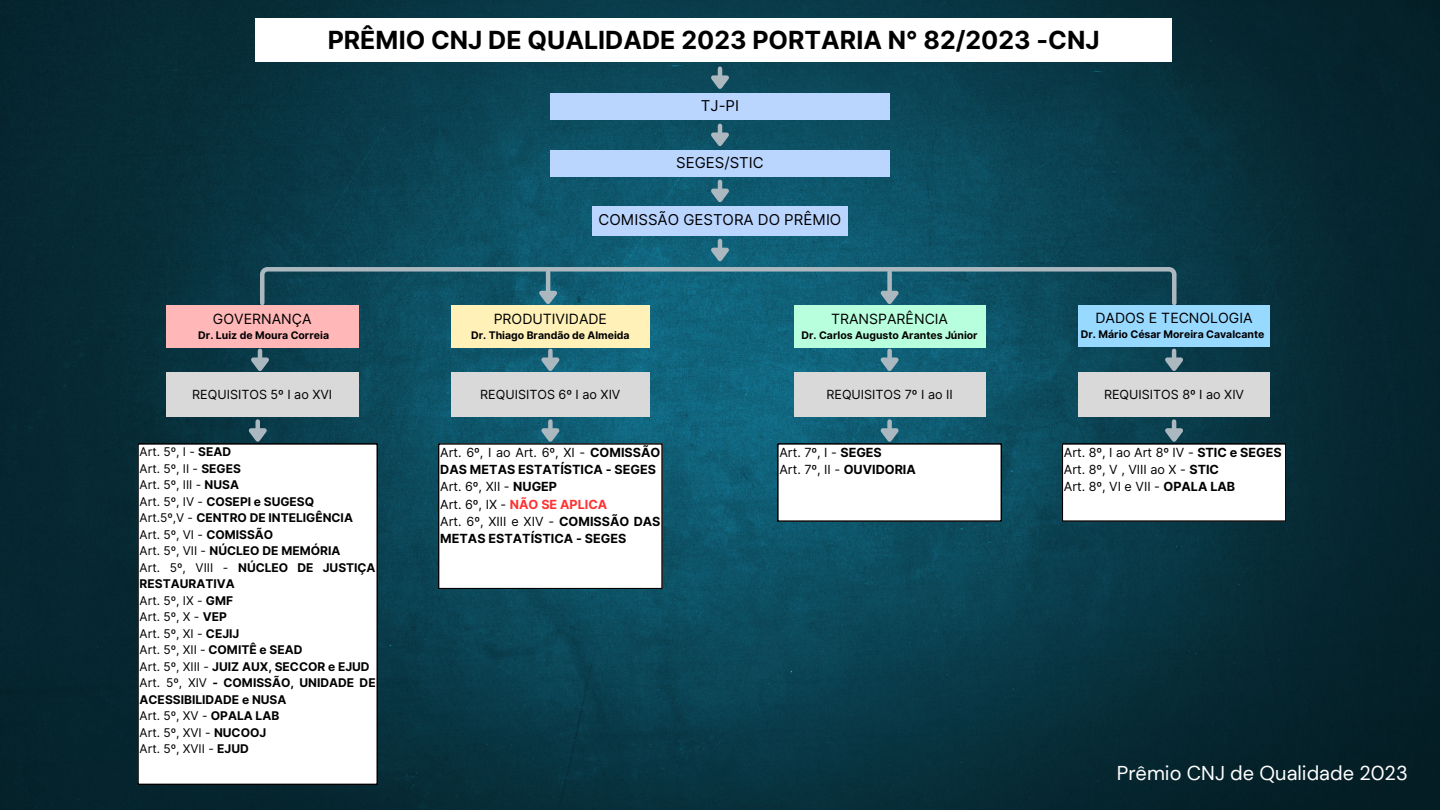
<style>
.page{position:relative;width:1440px;height:810px;background:#fff}
.page>*{position:absolute;margin:0;border:0;box-sizing:border-box;transform-origin:0 0}
.t1{font:700 25px "Inter";color:#000}
.t2{font:20px "DM Sans";color:#fff}
.t3{font:15px "Inter";color:#000001}
.t4{font:14.1px "Inter";color:#000001}
.t5{font:12.6px "Inter";color:#000001}
.t6{font:700 12.6px/17.2px "Inter";color:#000001}
.t7{font:700 12.6px "Inter";color:#ff3131}
.t8{font:700 12px/16.5px "Inter";color:#000001}
.t9{font:12px "Inter";color:#000001}
.t10{font:700 10.5px "Inter";color:#000001}
.s1{font-weight:700}
.s2{font-weight:400}
.s3{font-weight:400;color:#000001}
</style>
<div class="page">
<img style="left:0;top:0;width:1440px;height:810px">
<svg style="left:138px;top:444px;width:239px;height:340px"></svg>
<div style="left:256px;top:18px;width:916px;height:44px;background:#fff"></div>
<div style="left:550px;top:93px;width:339px;height:27px;background:#bad6ff"></div>
<div style="left:592px;top:206px;width:256px;height:30px;background:#bad6ff"></div>
<div style="left:451px;top:305px;width:198px;height:43px;background:#fff1b8"></div>
<div style="left:166px;top:305px;width:192px;height:43px;background:#ffb7b7"></div>
<div style="left:794px;top:305px;width:191px;height:43px;background:#b8ffdd"></div>
<div style="left:1078px;top:305px;width:192px;height:42px;background:#98d9ff"></div>
<div style="left:166px;top:372px;width:192px;height:45px;background:#d9d9d9"></div>
<div style="left:451px;top:372px;width:198px;height:45px;background:#d9d9d9"></div>
<div style="left:794px;top:372px;width:191px;height:45px;background:#d9d9d9"></div>
<div style="left:1078px;top:372px;width:192px;height:45px;background:#d9d9d9"></div>
<div style="left:550px;top:150px;width:339px;height:26px;background:#bad6ff"></div>
<svg style="left:704px;top:69px;width:29px;height:24px"></svg>
<svg style="left:704px;top:126px;width:29px;height:24px"></svg>
<svg style="left:704px;top:182px;width:29px;height:24px"></svg>
<svg style="left:244px;top:351px;width:29px;height:21px"></svg>
<svg style="left:535px;top:351px;width:28px;height:21px"></svg>
<svg style="left:874px;top:351px;width:29px;height:21px"></svg>
<svg style="left:1158px;top:351px;width:29px;height:21px"></svg>
<svg style="left:258px;top:241px;width:921px;height:68px;background:#216071"></svg>
<svg style="left:242px;top:422px;width:29px;height:25px"></svg>
<svg style="left:439px;top:422px;width:223px;height:167px"></svg>
<svg style="left:778px;top:422px;width:223px;height:99px"></svg>
<svg style="left:1062px;top:422px;width:224px;height:99px"></svg>
<p class="t1" style="left:328px;top:25px;width:773px">PRÊMIO CNJ DE QUALIDADE 2023 PORTARIA N° 82/2023 -CNJ</p>
<p class="t3" style="left:701px;top:97px;width:40px">TJ-PI</p>
<p class="t3" style="left:676px;top:153px;width:89px">SEGES/STIC</p>
<p class="t4" style="left:213px;top:310px;width:100px">GOVERNANÇA</p>
<p class="t10" style="left:198px;top:329px;width:132px">Dr. Luiz de Moura Correia</p>
<p class="t3" style="left:599px;top:211px;width:244px">COMISSÃO GESTORA DO PRÊMIO</p>
<p class="t4" style="left:494px;top:310px;width:115px">PRODUTIVIDADE</p>
<p class="t10" style="left:471px;top:329px;width:160px">Dr. Thiago Brandão de Almeida</p>
<p class="t4" style="left:831px;top:310px;width:119px">TRANSPARÊNCIA</p>
<p class="t10" style="left:801px;top:329px;width:178px">Dr. Carlos Augusto Arantes Júnior</p>
<p class="t4" style="left:1096px;top:310px;width:159px">DADOS E TECNOLOGIA</p>
<p class="t10" style="left:1081px;top:328px;width:185px">Dr. Mário César Moreira Cavalcante</p>
<p class="t5" style="left:192px;top:387px;width:142px">REQUISITOS 5º I ao XVI</p>
<p class="t5" style="left:480px;top:387px;width:142px">REQUISITOS 6º I ao XIV</p>
<p class="t5" style="left:826px;top:387px;width:128px">REQUISITOS 7º I ao II</p>
<p class="t5" style="left:1104px;top:387px;width:142px">REQUISITOS 8º I ao XIV</p>
<p class="t9" style="left:140px;top:445px;width:93px">Art. 5º, I - <span class="s1">SEAD</span></p>
<p class="t9" style="left:140px;top:461px;width:103px">Art. 5º, II - <span class="s1">SEGES</span></p>
<p class="t9" style="left:140px;top:478px;width:101px">Art. 5º, III - <span class="s1">NUSA</span></p>
<p class="t8" style="left:140px;top:493px;width:176px"><span class="s2">Art. 5º, IV -</span> COSEPI e SUGESQ</p>
<p class="t8" style="left:140px;top:510px;width:215px"><span class="s2">Art.5º,V -</span> CENTRO DE INTELIGÊNCIA</p>
<p class="t9" style="left:140px;top:527px;width:135px">Art. 5º, VI - <span class="s1">COMISSÃO</span></p>
<p class="t8" style="left:140px;top:543px;width:202px"><span class="s2">Art. 5º, VII -</span> NÚCLEO DE MEMÓRIA</p>
<p class="t8" style="left:140px;top:559px;width:237px"><span class="s2">Art. 5º, VIII -</span> NÚCLEO DE JUSTIÇA<br>RESTAURATIVA</p>
<p class="t9" style="left:140px;top:593px;width:95px">Art. 5º, IX - <span class="s1">GMF</span></p>
<p class="t9" style="left:140px;top:610px;width:89px">Art. 5º, X - <span class="s1">VEP</span></p>
<p class="t9" style="left:140px;top:626px;width:101px">Art. 5º, XI - <span class="s1">CEJIJ</span></p>
<p class="t9" style="left:140px;top:643px;width:164px">Art. 5º, XII - <span class="s1">COMITÊ e SEAD</span></p>
<p class="t8" style="left:140px;top:658px;width:232px"><span class="s2">Art. 5º, XIII -</span> JUIZ AUX, SECCOR e EJUD</p>
<p class="t8" style="left:140px;top:675px;width:238px"><span class="s2">Art. 5º, XIV</span> - COMISSÃO, UNIDADE DE<br>ACESSIBILIDADE e NUSA</p>
<p class="t9" style="left:140px;top:709px;width:141px">Art. 5º, XV - <span class="s1">OPALA LAB</span></p>
<p class="t9" style="left:140px;top:725px;width:128px">Art. 5º, XVI - <span class="s1">NUCOOJ</span></p>
<p class="t9" style="left:140px;top:742px;width:111px">Art. 5º, XVII - <span class="s1">EJUD</span></p>
<p class="t6" style="left:440px;top:444px;width:222px"><span class="s2">Art. 6º, I ao Art. 6º, XI -</span> COMISSÃO<br>DAS METAS ESTATÍSTICA - SEGES</p>
<p class="t5" style="left:440px;top:479px;width:118px">Art. 6º, XII - <span class="s1">NUGEP</span></p>
<p class="t7" style="left:440px;top:497px;width:169px"><span class="s3">Art. 6º, IX -</span> NÃO SE APLICA</p>
<p class="t6" style="left:440px;top:513px;width:222px"><span class="s2">Art. 6º, XIII e XIV -</span> COMISSÃO DAS<br>METAS ESTATÍSTICA - SEGES</p>
<p class="t5" style="left:779px;top:445px;width:104px">Art. 7º, I - <span class="s1">SEGES</span></p>
<p class="t5" style="left:779px;top:462px;width:138px">Art. 7º, II - <span class="s1">OUVIDORIA</span></p>
<p class="t5" style="left:1064px;top:445px;width:219px">Art. 8º, I ao Art 8º IV - <span class="s1">STIC e SEGES</span></p>
<p class="t5" style="left:1064px;top:462px;width:157px">Art. 8º, V , VIII ao X - <span class="s1">STIC</span></p>
<p class="t5" style="left:1064px;top:479px;width:173px">Art. 8º, VI e VII - <span class="s1">OPALA LAB</span></p>
<p class="t2" style="left:1117px;top:760px;width:293px">Prêmio CNJ de Qualidade 2023</p>
</div>
